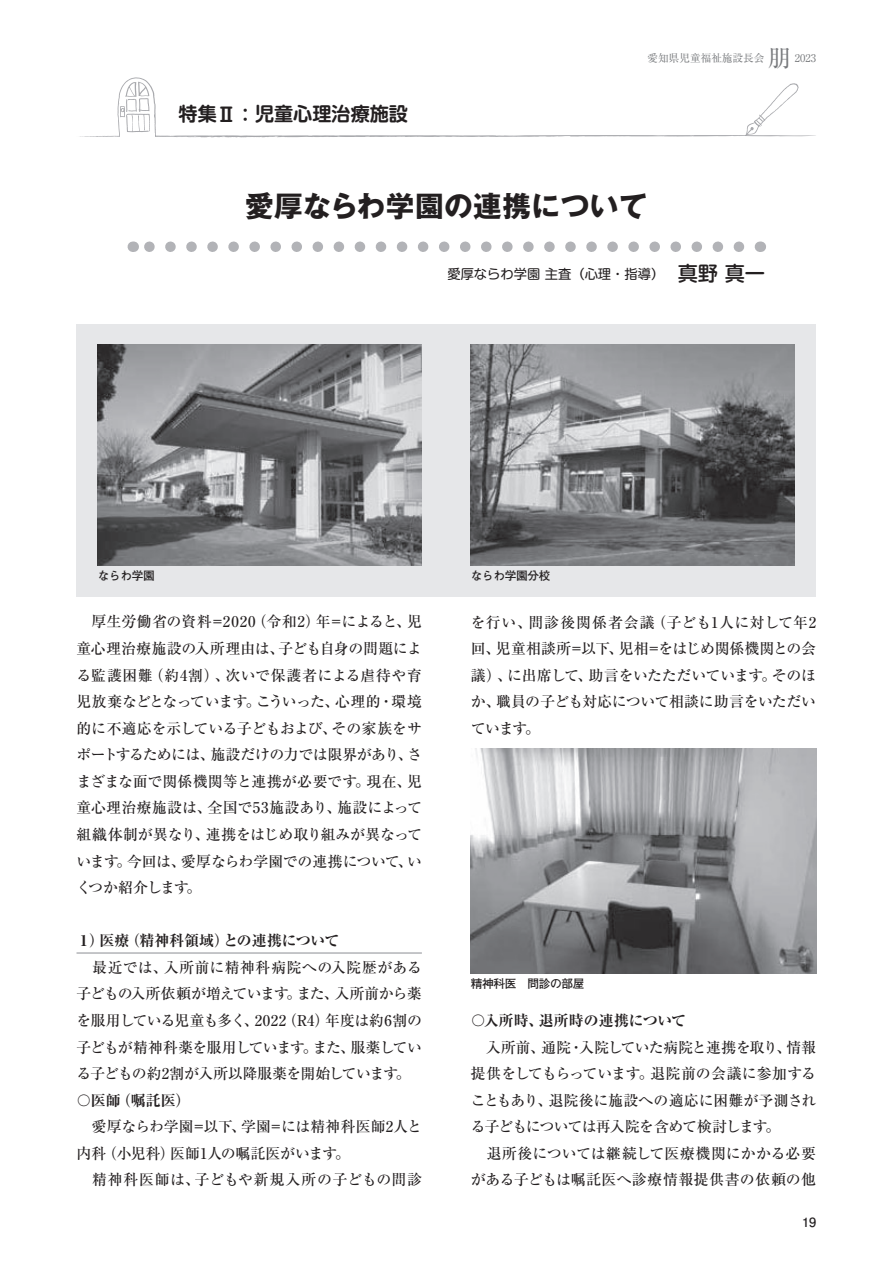
<style>
.page{position:relative;width:893px;height:1263px;background:#fff}
.page>*{position:absolute;margin:0;border:0;box-sizing:border-box;transform-origin:0 0}
.t1{font:28.65px "Gothic MB101 Pro Bold 90 msp RKSJ H";letter-spacing:.015em;color:#231f20}
.t2{font:19.2px "Shin M Go Pro De Bold 90 msp RKSJ H";color:#231f20}
.t3{font:14.85px/26.5px "Ryumin Pro Medium 90 msp RKSJ H";letter-spacing:-.01em;color:#231f20;text-align:justify}
.t4{font:14.85px/26.5px "Ryumin Pro Medium 90 msp RKSJ H";letter-spacing:.01em;color:#231f20}
.t5{font:14.85px "Ryumin Pro Ex Bold 90 msp RKSJ H";color:#231f20}
.t6{font:13.35px "Shin M Go Pro Regular 90 msp RKSJ H";color:#231f20}
.t7{font:12.75px "Futo Go B101 Pro Bold 90 msp RKSJ H";color:#231f20}
.t8{font:11.7px "Futo Go B101 Pro Bold 90 msp RKSJ H";letter-spacing:-.03em;color:#231f20}
.t9{font:10.65px "Ryumin Pro Regular 90 msp RKSJ H";color:#76787b}
.s1{font-size:23.4px}
.s2{font-family:"Shin M Go Pro Medium 90 msp RKSJ H";font-size:20.25px}
</style>
<div class="page">
<div style="left:77px;top:324px;width:739px;height:272px;background:#e6e7e9"></div>
<hr style="left:77px;top:952px;width:345px;height:2px;background:#b2b3b7">
<img style="left:98px;top:345px;width:324px;height:221px">
<img style="left:471px;top:345px;width:324px;height:221px">
<img style="left:471px;top:748px;width:345px;height:226px">
<svg style="left:80px;top:77px;width:736px;height:61px"></svg>
<svg style="left:144px;top:242px;width:595px;height:10px"></svg>
<p class="t2" style="left:179px;top:107px;width:231px">特集Ⅱ：児童心理治療施設</p>
<p class="t9" style="left:647px;top:54px;width:170px">愛知県児童福祉施設長会 <span class="s1">朋</span> 2023</p>
<h1 class="t1" style="left:245px;top:195px;width:404px">愛厚ならわ学園の連携について</h1>
<p class="t6" style="left:447px;top:269px;width:319px">愛厚ならわ学園 主査（心理・指導）　<span class="s2">真野 真一</span></p>
<p class="t8" style="left:98px;top:571px;width:59px">ならわ学園</p>
<p class="t8" style="left:471px;top:571px;width:81px">ならわ学園分校</p>
<p class="t3" style="left:77px;top:611px;width:347px">　厚生労働省の資料=2020（令和2）年=によると、児童心理治療施設の入所理由は、子ども自身の問題による監護困難（約4割）、次いで保護者による虐待や育児放棄などとなっています。こういった、心理的・環境的に不適応を示している子どもおよび、その家族をサポートするためには、施設だけの力では限界があり、さまざまな面で関係機関等と連携が必要です。現在、児童心理治療施設は、全国で53施設あり、施設によって組織体制が異なり、連携をはじめ取り組みが異なっています。今回は、愛厚ならわ学園での連携について、いくつか紹介します。</p>
<p class="t5" style="left:77px;top:935px;width:264px">１）医療（精神科領域）との連携について</p>
<p class="t3" style="left:77px;top:956px;width:347px">　最近では、入所前に精神科病院への入院歴がある子どもの入所依頼が増えています。また、入所前から薬を服用している児童も多く、2022（R4）年度は約6割の子どもが精神科薬を服用しています。また、服薬している子どもの約2割が入所以降服薬を開始しています。</p>
<p class="t5" style="left:77px;top:1095px;width:115px">〇医師（嘱託医）</p>
<p class="t4" style="left:77px;top:1115px;width:347px">　愛厚ならわ学園=以下、学園=には精神科医師2人と内科（小児科）医師1人の嘱託医がいます。<br>　精神科医師は、子どもや新規入所の子どもの問診</p>
<p class="t3" style="left:471px;top:611px;width:347px">を行い、問診後関係者会議（子ども1人に対して年2回、児童相談所=以下、児相=をはじめ関係機関との会議）、に出席して、助言をいたただいています。そのほか、職員の子ども対応について相談に助言をいただいています。</p>
<p class="t8" style="left:471px;top:979px;width:115px">精神科医　問診の部屋</p>
<p class="t5" style="left:471px;top:1015px;width:217px">〇入所時、退所時の連携について</p>
<p class="t3" style="left:471px;top:1036px;width:347px;text-align:left">　入所前、通院・入院していた病院と連携を取り、情報提供をしてもらっています。退院前の会議に参加することもあり、退院後に施設への適応に困難が予測される子どもについては再入院を含めて検討します。<br>　退所後については継続して医療機関にかかる必要がある子どもは嘱託医へ診療情報提供書の依頼の他</p>
<p class="t7" style="left:802px;top:1217px;width:16px">19</p>
</div>
